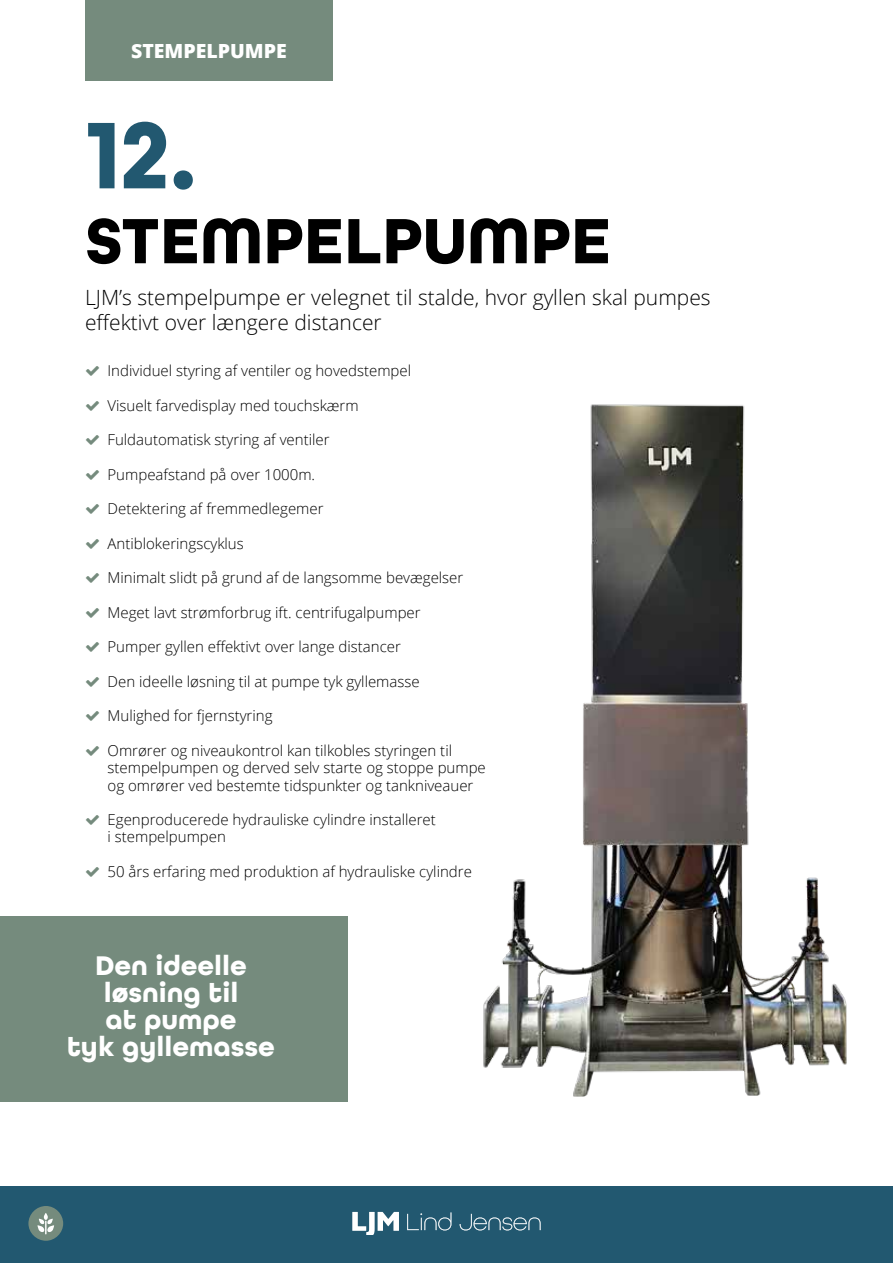
<style>
.page{position:relative;width:893px;height:1263px;background:#fff}
.page>*{position:absolute;margin:0;border:0;box-sizing:border-box;transform-origin:0 0}
.t1{font:700 100.05px "All Round Gothic";color:#225870}
.t2{font:700 67.5px "All Round Gothic";color:#000}
.t3{font:700 28.5px/27px "All Round Gothic";color:#fff;text-align:center}
.t4{font:300 21px/25.2px "Open Sans";color:#000}
.t5{font:800 19.5px "Open Sans";color:#fff}
.t6{font:300 15px/17.2px "Open Sans";color:#000}
</style>
<div class="page">
<div style="left:85px;top:0;width:248px;height:80px;background:#758b7d"></div>
<img style="left:483px;top:404px;width:364px;height:693px">
<div style="left:0;top:916px;width:347px;height:186px;background:#758b7d"></div>
<div style="left:0;top:1186px;width:893px;height:77px;background:#225870"></div>
<svg style="left:352px;top:1212px;width:47px;height:22px"></svg>
<svg style="left:407px;top:1212px;width:44px;height:18px"></svg>
<svg style="left:460px;top:1214px;width:81px;height:16px"></svg>
<div style="left:28px;top:1206px;width:35px;height:35px;background:#758b7d;border-radius:50%"></div>
<svg style="left:37px;top:1213px;width:17px;height:21px"></svg>
<h3 class="t5" style="left:131px;top:36px;width:157px">STEMPELPUMPE</h3>
<h1 class="t1" style="left:85px;top:95px;width:113px">12.</h1>
<h2 class="t2" style="left:85px;top:201px;width:527px">STEMPELPUMPE</h2>
<h3 class="t4" style="left:85px;top:284px;width:627px">LJM’s stempelpumpe er velegnet til stalde, hvor gyllen skal pumpes effektivt over længere distancer</h3>
<p class="t6" style="left:108px;top:362px;width:305px">Individuel styring af ventiler og hovedstempel</p>
<p class="t6" style="left:108px;top:396px;width:253px">Visuelt farvedisplay med touchskærm</p>
<p class="t6" style="left:108px;top:431px;width:223px">Fuldautomatisk styring af ventiler</p>
<p class="t6" style="left:108px;top:465px;width:209px">Pumpeafstand på over 1000m.</p>
<p class="t6" style="left:108px;top:500px;width:218px">Detektering af fremmedlegemer</p>
<p class="t6" style="left:108px;top:534px;width:138px">Antiblokeringscyklus</p>
<p class="t6" style="left:108px;top:569px;width:357px">Minimalt slidt på grund af de langsomme bevægelser</p>
<p class="t6" style="left:108px;top:603px;width:315px">Meget lavt strømforbrug ift. centrifugalpumper</p>
<p class="t6" style="left:108px;top:638px;width:295px">Pumper gyllen effektivt over lange distancer</p>
<p class="t6" style="left:108px;top:672px;width:314px">Den ideelle løsning til at pumpe tyk gyllemasse</p>
<p class="t6" style="left:108px;top:707px;width:166px">Mulighed for fjernstyring</p>
<p class="t6" style="left:108px;top:741px;width:380px">Omrører og niveaukontrol kan tilkobles styringen til stempelpumpen og derved selv starte og stoppe pumpe og omrører ved bestemte tidspunkter og tankniveauer</p>
<p class="t6" style="left:108px;top:810px;width:330px">Egenproducerede hydrauliske cylindre installeret i stempelpumpen</p>
<p class="t6" style="left:108px;top:862px;width:366px">50 års erfaring med produktion af hydrauliske cylindre</p>
<h3 class="t3" style="left:67px;top:953px;width:209px">Den ideelle løsning til<br>at pumpe<br>tyk gyllemasse</h3>
</div>
